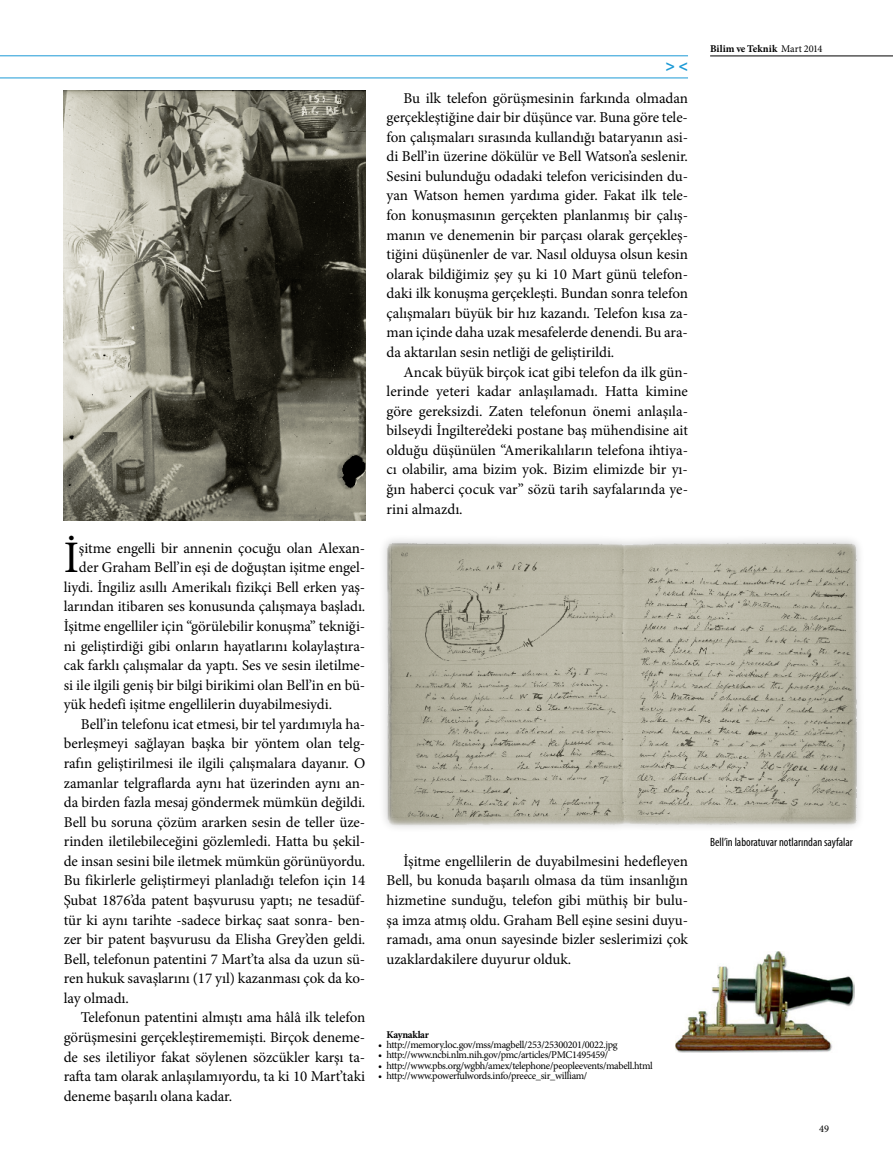
<style>
.page{position:relative;width:893px;height:1170px;background:#fff}
.page>*{position:absolute;margin:0;border:0;box-sizing:border-box;transform-origin:0 0}
.t1{font:45.15px "Minion Pro";color:#000}
.t2{font:700 16.2px "Myriad Pro";color:#1c9ad6}
.t3{font:15px/19.5px "Minion Pro";letter-spacing:-.005em;color:#000;text-align:justify}
.t4{font:condensed 12px "Myriad Pro";color:#000}
.t5{font:10.35px "Minion Pro";letter-spacing:-.03em;color:#000}
.t6{font:700 10.35px "Minion Pro";letter-spacing:.005em;color:#000}
.t7{font:700 10.35px "Minion Pro";letter-spacing:-.015em;color:#000}
.s1{font-weight:400}
</style>
<div class="page">
<hr style="left:710px;top:56px;width:183px;height:1px;background:#000">
<img style="left:675px;top:951px;width:180px;height:101px">
<hr style="left:0;top:78px;width:688px;height:1px;background:#1c9ad6">
<hr style="left:0;top:56px;width:688px;height:1px;background:#1c9ad6">
<img style="left:64px;top:91px;width:301px;height:429px">
<div style="left:379px;top:534px;width:486px;height:299px;background:#fbfbfb"></div>
<img style="left:384px;top:540px;width:475px;height:287px">
<h1 class="t1" style="left:64px;top:527px;width:17px">İ</h1>
<p class="t3" style="left:79px;top:538px;width:288px">şitme engelli bir annenin çocuğu olan Alexan-</p>
<p class="t3" style="left:79px;top:557px;width:288px">der Graham Bell’in eşi de doğuştan işitme engel-</p>
<p class="t3" style="left:64px;top:577px;width:303px">liydi. İngiliz asıllı Amerikalı fizikçi Bell erken yaş-</p>
<p class="t3" style="left:64px;top:597px;width:303px">larından itibaren ses konusunda çalışmaya başladı.</p>
<p class="t3" style="left:64px;top:616px;width:303px">İşitme engelliler için “görülebilir konuşma” tekniği-</p>
<p class="t3" style="left:64px;top:636px;width:303px">ni geliştirdiği gibi onların hayatlarını kolaylaştıra-</p>
<p class="t3" style="left:64px;top:655px;width:303px">cak farklı çalışmalar da yaptı. Ses ve sesin iletilme-</p>
<p class="t3" style="left:64px;top:675px;width:303px">si ile ilgili geniş bir bilgi birikimi olan Bell’in en bü-</p>
<p class="t3" style="left:64px;top:694px;width:270px">yük hedefi işitme engellilerin duyabilmesiydi.</p>
<p class="t3" style="left:81px;top:714px;width:286px">Bell’in telefonu icat etmesi, bir tel yardımıyla ha-</p>
<p class="t3" style="left:64px;top:733px;width:303px">berleşmeyi sağlayan başka bir yöntem olan telg-</p>
<p class="t3" style="left:64px;top:753px;width:303px">rafın geliştirilmesi ile ilgili çalışmalara dayanır. O</p>
<p class="t3" style="left:64px;top:773px;width:303px">zamanlar telgraflarda aynı hat üzerinden aynı an-</p>
<p class="t3" style="left:64px;top:792px;width:303px">da birden fazla mesaj göndermek mümkün değildi.</p>
<p class="t3" style="left:64px;top:812px;width:303px">Bell bu soruna çözüm ararken sesin de teller üze-</p>
<p class="t3" style="left:64px;top:831px;width:303px">rinden iletilebileceğini gözlemledi. Hatta bu şekil-</p>
<p class="t3" style="left:64px;top:851px;width:303px">de insan sesini bile iletmek mümkün görünüyordu.</p>
<p class="t3" style="left:64px;top:870px;width:303px">Bu fikirlerle geliştirmeyi planladığı telefon için 14</p>
<p class="t3" style="left:64px;top:890px;width:303px">Şubat 1876’da patent başvurusu yaptı; ne tesadüf-</p>
<p class="t3" style="left:64px;top:910px;width:303px">tür ki aynı tarihte -sadece birkaç saat sonra- ben-</p>
<p class="t3" style="left:64px;top:929px;width:303px">zer bir patent başvurusu da Elisha Grey’den geldi.</p>
<p class="t3" style="left:64px;top:949px;width:303px">Bell, telefonun patentini 7 Mart’ta alsa da uzun sü-</p>
<p class="t3" style="left:64px;top:968px;width:303px">ren hukuk savaşlarını (17 yıl) kazanması çok da ko-</p>
<p class="t3" style="left:64px;top:988px;width:67px">lay olmadı.</p>
<p class="t3" style="left:81px;top:1007px;width:286px">Telefonun patentini almıştı ama hâlâ ilk telefon</p>
<p class="t3" style="left:64px;top:1027px;width:303px">görüşmesini gerçekleştirememişti. Birçok deneme-</p>
<p class="t3" style="left:64px;top:1046px;width:303px">de ses iletiliyor fakat söylenen sözcükler karşı ta-</p>
<p class="t3" style="left:64px;top:1066px;width:303px">rafta tam olarak anlaşılamıyordu, ta ki 10 Mart’taki</p>
<p class="t3" style="left:64px;top:1086px;width:170px">deneme başarılı olana kadar.</p>
<p class="t2" style="left:665px;top:55px;width:24px">&gt; &lt;</p>
<p class="t3" style="left:387px;top:88px;width:303px;text-indent:17px">Bu ilk telefon görüşmesinin farkında olmadan gerçekleştiğine dair bir düşünce var. Buna göre tele&shy;fon çalışmaları sırasında kullandığı bataryanın asi&shy;di Bell’in üzerine dökülür ve Bell Watson’a seslenir.<br>Sesini bulunduğu odadaki telefon vericisinden du&shy;yan Watson hemen yardıma gider. Fakat ilk tele&shy;fon konuşmasının gerçekten planlanmış bir çalış&shy;manın ve denemenin bir parçası olarak gerçekleş&shy;tiğini düşünenler de var. Nasıl olduysa olsun kesin olarak bildiğimiz şey şu ki 10 Mart günü telefon&shy;daki ilk konuşma gerçekleşti. Bundan sonra telefon çalışmaları büyük bir hız kazandı. Telefon kısa za&shy;man içinde daha uzak mesafelerde denendi. Bu ara&shy;da aktarılan sesin netliği de geliştirildi.</p>
<p class="t3" style="left:387px;top:362px;width:303px;text-indent:17px">Ancak büyük birçok icat gibi telefon da ilk gün&shy;lerinde yeteri kadar anlaşılamadı. Hatta kimine göre gereksizdi. Zaten telefonun önemi anlaşıla&shy;bilseydi İngiltere’deki postane baş mühendisine ait olduğu düşünülen “Amerikalıların telefona ihtiya&shy;cı olabilir, ama bizim yok. Bizim elimizde bir yı&shy;ğın haberci çocuk var” sözü tarih sayfalarında ye&shy;rini almazdı.</p>
<p class="t3" style="left:387px;top:851px;width:303px;text-indent:17px">İşitme engellilerin de duyabilmesini hedefleyen Bell, bu konuda başarılı olmasa da tüm insanlığın hizmetine sunduğu, telefon gibi müthiş bir bulu&shy;şa imza atmış oldu. Graham Bell eşine sesini duyu&shy;ramadı, ama onun sayesinde bizler seslerimizi çok uzaklardakilere duyurur olduk.</p>
<p class="t7" style="left:387px;top:1027px;width:44px">Kaynaklar</p>
<p class="t5" style="left:378px;top:1037px;width:241px">• http://memory.loc.gov/mss/magbell/253/25300201/0022.jpg</p>
<p class="t5" style="left:378px;top:1048px;width:232px">• http://www.ncbi.nlm.nih.gov/pmc/articles/PMC1495459/</p>
<p class="t5" style="left:378px;top:1058px;width:276px">• http://www.pbs.org/wgbh/amex/telephone/peopleevents/mabell.html</p>
<p class="t5" style="left:378px;top:1068px;width:211px">• http://www.powerfulwords.info/preece_sir_william/</p>
<p class="t6" style="left:710px;top:41px;width:114px">Bilim ve Teknik <span class="s1">Mart 2014</span></p>
<p class="t4" style="left:710px;top:834px;width:144px">Bell’in laboratuvar notlarından sayfalar</p>
<p class="t5" style="left:819px;top:1121px;width:11px">49</p>
</div>
